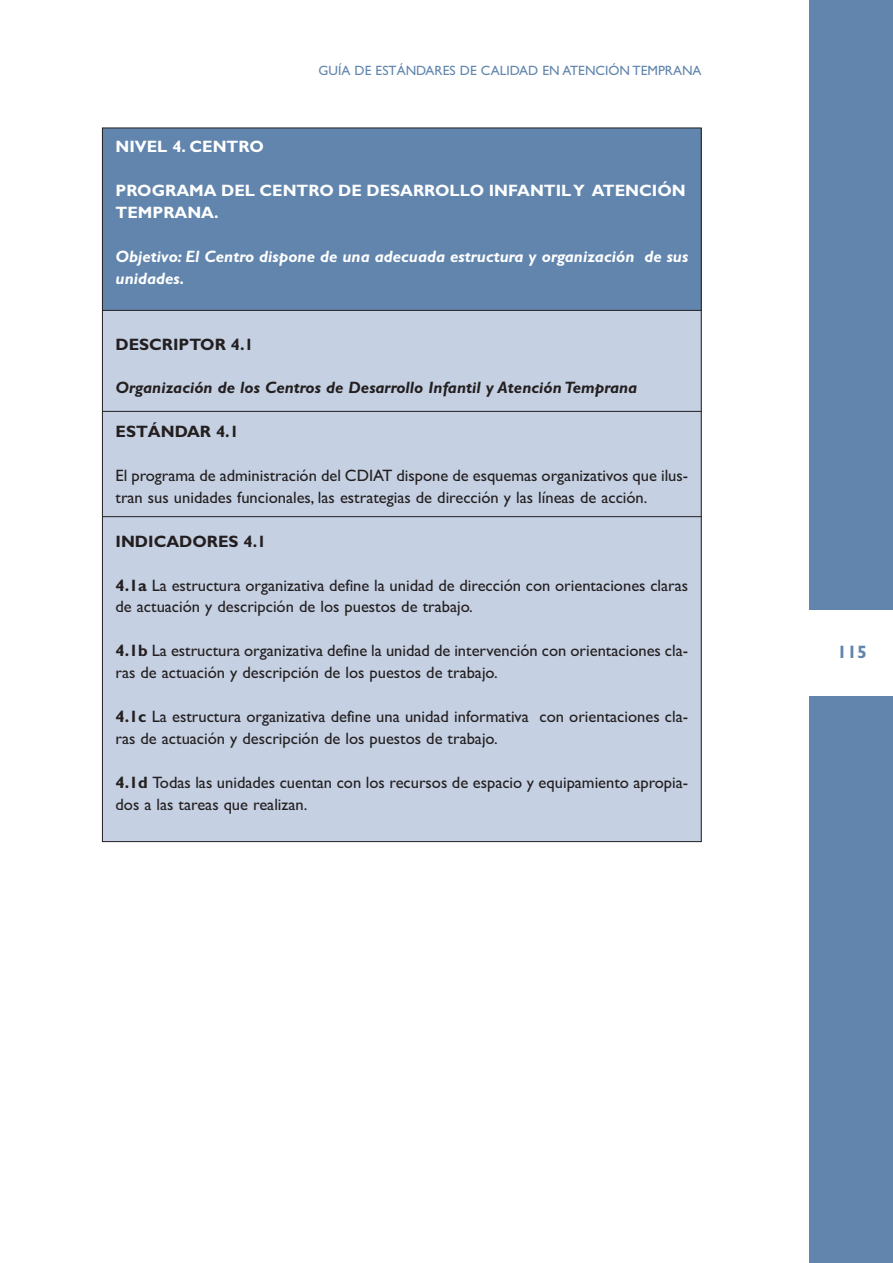
<style>
.page{position:relative;width:893px;height:1263px;background:#fff}
.page>*{position:absolute;margin:0;border:0;box-sizing:border-box;transform-origin:0 0}
.t1{font:700 18px "Gill Sans";color:#6185ad}
.t2{font:16.5px/21.9px "Gill Sans";color:#231f20}
.t3{font:italic 700 16.5px/21.9px "Gill Sans";color:#fff}
.t4{font:700 16.5px/21.9px "Gill Sans";color:#fff}
.t5{font:italic 700 16.5px "Gill Sans";color:#231f20}
.t6{font:700 16.5px "Gill Sans";color:#231f20}
.t7{font:13.5px "Gill Sans";color:#6185ad}
.s1{font-weight:700}
</style>
<div class="page">
<div style="left:102px;top:128px;width:600px;height:182px;background:#6185ad"></div>
<div style="left:102px;top:310px;width:600px;height:532px;background:#c5d0e2"></div>
<div style="left:810px;top:0;width:83px;height:1263px;background:#6185ad"></div>
<div style="left:809px;top:610px;width:84px;height:85px;background:#fff"></div>
<hr style="left:102px;top:310px;width:600px;height:1px;background:#231f20">
<hr style="left:102px;top:411px;width:600px;height:1px;background:#231f20">
<hr style="left:102px;top:516px;width:600px;height:1px;background:#231f20">
<p class="t7" style="left:319px;top:65px;width:385px">GUÍA DE ESTÁNDARES DE CALIDAD EN ATENCIÓN TEMPRANA</p>
<p class="t4" style="left:116px;top:138px;width:150px">NIVEL 4. CENTRO</p>
<p class="t4" style="left:116px;top:182px;width:572px">PROGRAMA DEL CENTRO DE DESARROLLO INFANTIL Y ATENCIÓN<br>TEMPRANA.</p>
<p class="t3" style="left:116px;top:247px;width:574px">Objetivo: El Centro dispone de una adecuada estructura y organización de sus unidades.</p>
<p class="t6" style="left:116px;top:338px;width:140px">DESCRIPTOR 4.1</p>
<p class="t5" style="left:116px;top:382px;width:523px">Organización de los Centros de Desarrollo Infantil y Atención Temprana</p>
<p class="t6" style="left:116px;top:426px;width:125px">ESTÁNDAR 4.1</p>
<p class="t2" style="left:116px;top:466px;width:574px">El programa de administración del CDIAT dispone de esquemas organizativos que ilus&shy;tran sus unidades funcionales, las estrategias de dirección y las líneas de acción.</p>
<p class="t6" style="left:116px;top:535px;width:152px">INDICADORES 4.1</p>
<p class="t2" style="left:116px;top:576px;width:574px"><span class="s1">4.1a</span> La estructura organizativa define la unidad de dirección con orientaciones claras de actuación y descripción de los puestos de trabajo.</p>
<p class="t2" style="left:116px;top:641px;width:574px"><span class="s1">4.1b</span> La estructura organizativa define la unidad de intervención con orientaciones cla&shy;ras de actuación y descripción de los puestos de trabajo.</p>
<p class="t2" style="left:116px;top:707px;width:574px"><span class="s1">4.1c</span> La estructura organizativa define una unidad informativa con orientaciones cla&shy;ras de actuación y descripción de los puestos de trabajo.</p>
<p class="t2" style="left:116px;top:773px;width:574px"><span class="s1">4.1d</span> Todas las unidades cuentan con los recursos de espacio y equipamiento apropia&shy;dos a las tareas que realizan.</p>
<p class="t1" style="left:837px;top:645px;width:31px">115</p>
</div>
